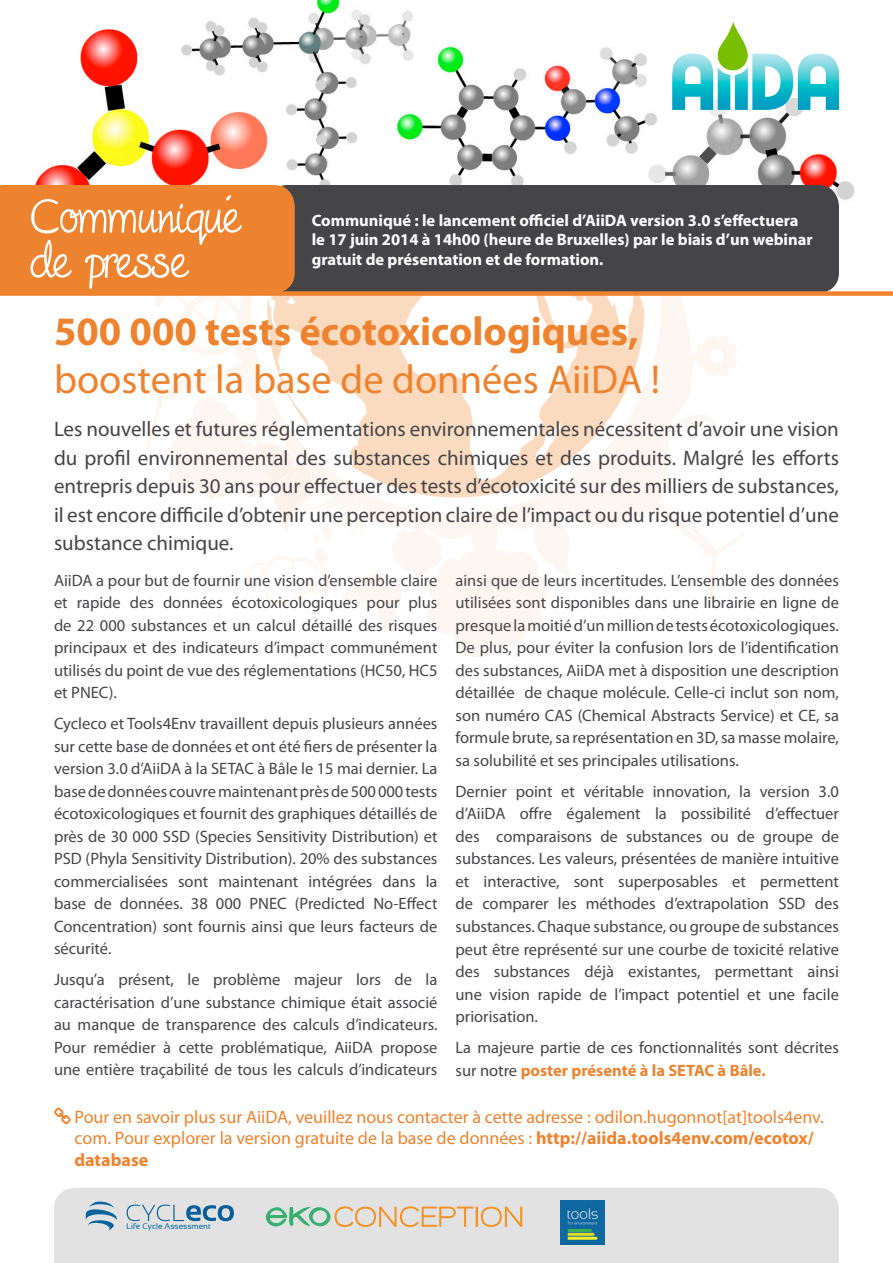
<style>
.page{position:relative;width:893px;height:1263px;background:#fff}
.page>*{position:absolute;margin:0;border:0;box-sizing:border-box;transform-origin:0 0}
.t1{font:54px/44.8px "Fineliner Script";color:#fff}
.t2{font:700 40.5px "Myriad Pro";color:#ed832f}
.t3{font:40.5px "Myriad Pro";color:#ed832f}
.t4{font:21px/28.5px "Myriad Pro";color:#454548;text-align:justify}
.t5{font:18px/21.6px "Myriad Pro";color:#ed832f}
.t6{font:16.5px/22.5px "Myriad Pro";color:#454548;text-align:justify}
.t7{font:700 16.5px/19.8px "Myriad Pro";color:#fff}
.t8{font:8.1px "Sansation";color:#0068a1}
.s1{font-weight:700;color:#ed832f}
.s2{font-weight:700}
</style>
<div class="page">
<img style="left:138px;top:296px;width:606px;height:360px">
<img style="left:35px;top:0;width:820px;height:202px">
<div style="left:266px;top:185px;width:573px;height:108px;background:#454548;border-radius:21px"></div>
<div style="left:0;top:185px;width:295px;height:106px;background:#ed832f"></div>
<div style="left:0;top:291px;width:893px;height:5px;background:#ed832f"></div>
<img style="left:673px;top:21px;width:166px;height:88px">
<div style="left:54px;top:1188px;width:785px;height:75px;background:#e3e2e3"></div>
<svg style="left:261px;top:1201px;width:261px;height:30px;background:#d8d3c1"></svg>
<img style="left:560px;top:1200px;width:44px;height:44px">
<svg style="left:86px;top:1201px;width:31px;height:31px"></svg>
<svg style="left:127px;top:1204px;width:107px;height:27px;background:#b9c8d5"></svg>
<h1 class="t1" style="left:30px;top:195px;width:208px">Communiqué de presse</h1>
<p class="t7" style="left:312px;top:210px;width:502px">Communiqué : le lancement officiel d’AiiDA version 3.0 s’effectuera le 17 juin 2014 à 14h00 (heure de Bruxelles) par le biais d’un webinar gratuit de présentation et de formation.</p>
<h2 class="t2" style="left:54px;top:305px;width:586px">500 000 tests écotoxicologiques,</h2>
<h2 class="t3" style="left:54px;top:355px;width:608px">boostent la base de données AiiDA !</h2>
<p class="t4" style="left:54px;top:415px;width:786px">Les nouvelles et futures réglementations environnementales nécessitent d’avoir une vision du profil environnemental des substances chimiques et des produits. Malgré les efforts entrepris depuis 30 ans pour effectuer des tests d’écotoxicité sur des milliers de substances, il est encore difficile d’obtenir une perception claire de l’impact ou du risque potentiel d’une substance chimique.</p>
<p class="t6" style="left:54px;top:569px;width:385px">AiiDA a pour but de fournir une vision d’ensemble claire et rapide des données écotoxicologiques pour plus de 22 000 substances et un calcul détaillé des risques principaux et des indicateurs d’impact communément utilisés du point de vue des réglementations (HC50, HC5 et PNEC).</p>
<p class="t6" style="left:54px;top:712px;width:385px">Cycleco et Tools4Env travaillent depuis plusieurs années sur cette base de données et ont été fiers de présenter la version 3.0 d’AiiDA à la SETAC à Bâle le 15 mai dernier. La base de données couvre maintenant près de 500 000 tests écotoxicologiques et fournit des graphiques détaillés de près de 30 000 SSD (Species Sensitivity Distribution) et PSD (Phyla Sensitivity Distribution). 20% des substances commercialisées sont maintenant intégrées dans la base de données. 38 000 PNEC (Predicted No-Effect Concentration) sont fournis ainsi que leurs facteurs de sécurité.</p>
<p class="t6" style="left:54px;top:968px;width:385px">Jusqu’a présent, le problème majeur lors de la caractérisation d’une substance chimique était associé au manque de transparence des calculs d’indicateurs.<br>Pour remédier à cette problématique, AiiDA propose une entière traçabilité de tous les calculs d’indicateurs</p>
<p class="t6" style="left:455px;top:569px;width:385px">ainsi que de leurs incertitudes. L’ensemble des données utilisées sont disponibles dans une librairie en ligne de presque la moitié d’un million de tests écotoxicologiques.<br>De plus, pour éviter la confusion lors de l’identification des substances, AiiDA met à disposition une description détaillée de chaque molécule. Celle-ci inclut son nom, son numéro CAS (Chemical Abstracts Service) et CE, sa formule brute, sa représentation en 3D, sa masse molaire, sa solubilité et ses principales utilisations.</p>
<p class="t6" style="left:455px;top:780px;width:385px">Dernier point et véritable innovation, la version 3.0 d’AiiDA offre également la possibilité d’effectuer des comparaisons de substances ou de groupe de substances. Les valeurs, présentées de manière intuitive et interactive, sont superposables et permettent de comparer les méthodes d’extrapolation SSD des substances. Chaque substance, ou groupe de substances peut être représenté sur une courbe de toxicité relative des substances déjà existantes, permettant ainsi une vision rapide de l’impact potentiel et une facile priorisation.</p>
<p class="t6" style="left:455px;top:1036px;width:385px">La majeure partie de ces fonctionnalités sont décrites sur notre <span class="s1">poster présenté à la SETAC à Bâle.</span></p>
<p class="t5" style="left:75px;top:1106px;width:751px">Pour en savoir plus sur AiiDA, veuillez nous contacter à cette adresse : odilon.hugonnot[at]tools4env. com. Pour explorer la version gratuite de la base de données : <span class="s2">http://aiida.tools4env.com/ecotox/ database</span></p>
<p class="t8" style="left:126px;top:1222px;width:86px">Life Cycle Assessment</p>
</div>
